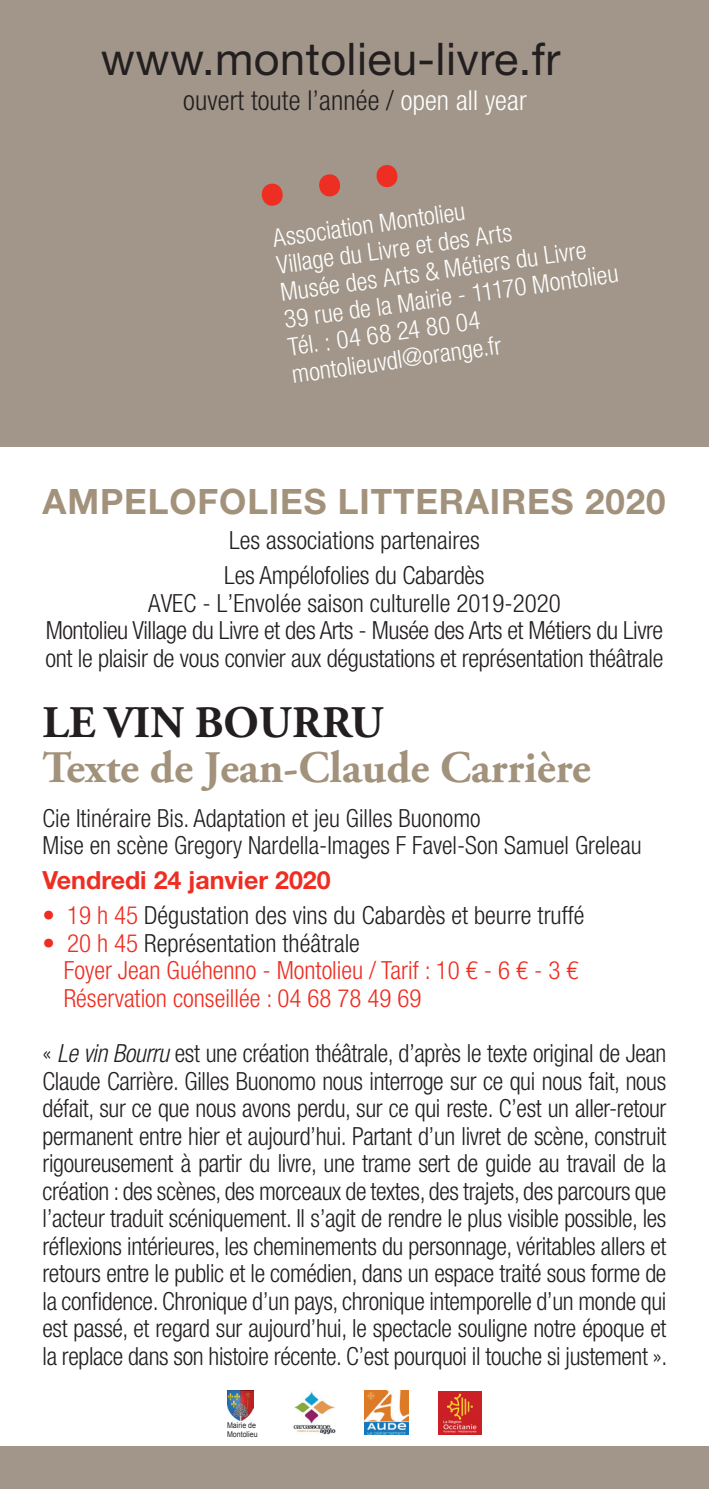
<style>
.page{position:relative;width:709px;height:1489px;background:#fff}
.page>*{position:absolute;margin:0;border:0;box-sizing:border-box;transform-origin:0 0}
.t1{font:700 45px "Adobe Garamond Pro";color:#a3927b}
.t2{font:45px "Helvetica Neue LT Std";letter-spacing:.01em;color:#231f20}
.t3{font:700 45px "Adobe Garamond Pro";color:#231f20}
.t4{font:700 35px "Helvetica Neue LT Std";letter-spacing:.025em;color:#a3927b}
.t5{font:300 condensed 27.5px "Helvetica Neue LT Std";letter-spacing:.005em;color:#231f20}
.t6{font:300 condensed 25px/27.5px "Helvetica Neue LT Std";color:#231f20}
.t7{font:300 condensed 25px/27.5px "Helvetica Neue LT Std";color:#fff}
.t8{font:300 condensed 25px/27.5px "Helvetica Neue LT Std";color:#ee2e22}
.t9{font:700 25px "Helvetica Neue LT Std";color:#ee2e22}
.t10{font:8px/9px "Arial";color:#231f20;scale:.89 1}
.s1{color:#fff}
.s2{color:#ee2e22}
.s3{color:#231f20}
.s4{font-style:italic}
</style>
<div class="page">
<div style="left:0;top:0;width:709px;height:446px;background:#a19689"></div>
<div style="left:0;top:1446px;width:709px;height:42px;background:#a19689"></div>
<img style="left:438px;top:1391px;width:44px;height:43px">
<img style="left:364px;top:1390px;width:45px;height:44px">
<img style="left:227px;top:1390px;width:27px;height:30px">
<img style="left:293px;top:1391px;width:43px;height:43px">
<h1 class="t2" style="left:101px;top:32px;width:461px">www.montolieu-livre.fr</h1>
<p class="t5" style="left:183px;top:84px;width:345px">ouvert toute l’année / <span class="s1">open all year</span></p>
<p class="t7" style="left:271px;top:224px;width:338px;rotate:-8deg">Association Montolieu<br>Village du Livre et des Arts<br>Musée des Arts &amp; Métiers du Livre<br>39 rue de la Mairie - 11170 Montolieu<br>Tél. : 04 68 24 80 04 montolieuvdl@orange.fr</p>
<h2 class="t4" style="left:43px;top:480px;width:624px">AMPELOFOLIES LITTERAIRES 2020</h2>
<p class="t6" style="left:224px;top:522px;width:262px;line-height:35px">Les associations partenaires<br>Les Ampélofolies du Cabardès</p>
<p class="t6" style="left:46px;top:589px;width:619px;text-align:center">AVEC - L’Envolée saison culturelle 2019-2020<br>Montolieu Village du Livre et des Arts - Musée des Arts et Métiers du Livre ont le plaisir de vous convier aux dégustations et représentation théâtrale</p>
<h1 class="t3" style="left:43px;top:696px;width:343px">LE VIN BOURRU</h1>
<h1 class="t1" style="left:43px;top:741px;width:549px">Texte de Jean-Claude Carrière</h1>
<p class="t6" style="left:43px;top:804px;width:600px">Cie Itinéraire Bis. Adaptation et jeu Gilles Buonomo<br>Mise en scène Gregory Nardella-Images F Favel-Son Samuel Greleau</p>
<p class="t9" style="left:43px;top:865px;width:290px">Vendredi 24 janvier 2020</p>
<p class="t6" style="left:43px;top:901px;width:543px"><span class="s2">• 19 h 45</span> Dégustation des vins du Cabardès et beurre truffé</p>
<p class="t8" style="left:64px;top:929px;width:516px;text-indent:-21px">• 20 h 45 <span class="s3">Représentation théâtrale<br></span>Foyer Jean Guéhenno - Montolieu / Tarif : 10 € - 6 € - 3 €<br>Réservation conseillée : 04 68 78 49 69</p>
<p class="t6" style="left:43px;top:1039px;width:626px;text-align:justify">« <span class="s4">Le vin Bourru</span> est une création théâtrale, d’après le texte original de Jean Claude Carrière. Gilles Buonomo nous interroge sur ce qui nous fait, nous défait, sur ce que nous avons perdu, sur ce qui reste. C’est un aller-retour permanent entre hier et aujourd’hui. Partant d’un livret de scène, construit rigoureusement à partir du livre, une trame sert de guide au travail de la création : des scènes, des morceaux de textes, des trajets, des parcours que l’acteur traduit scéniquement. Il s’agit de rendre le plus visible possible, les réflexions intérieures, les cheminements du personnage, véritables allers et retours entre le public et le comédien, dans un espace traité sous forme de la confidence. Chronique d’un pays, chronique intemporelle d’un monde qui est passé, et regard sur aujourd’hui, le spectacle souligne notre époque et la replace dans son histoire récente. C’est pourquoi il touche si justement ».</p>
<p class="t10" style="left:227px;top:1420px;width:36px">Mairie de<br>Montolieu</p>
</div>
